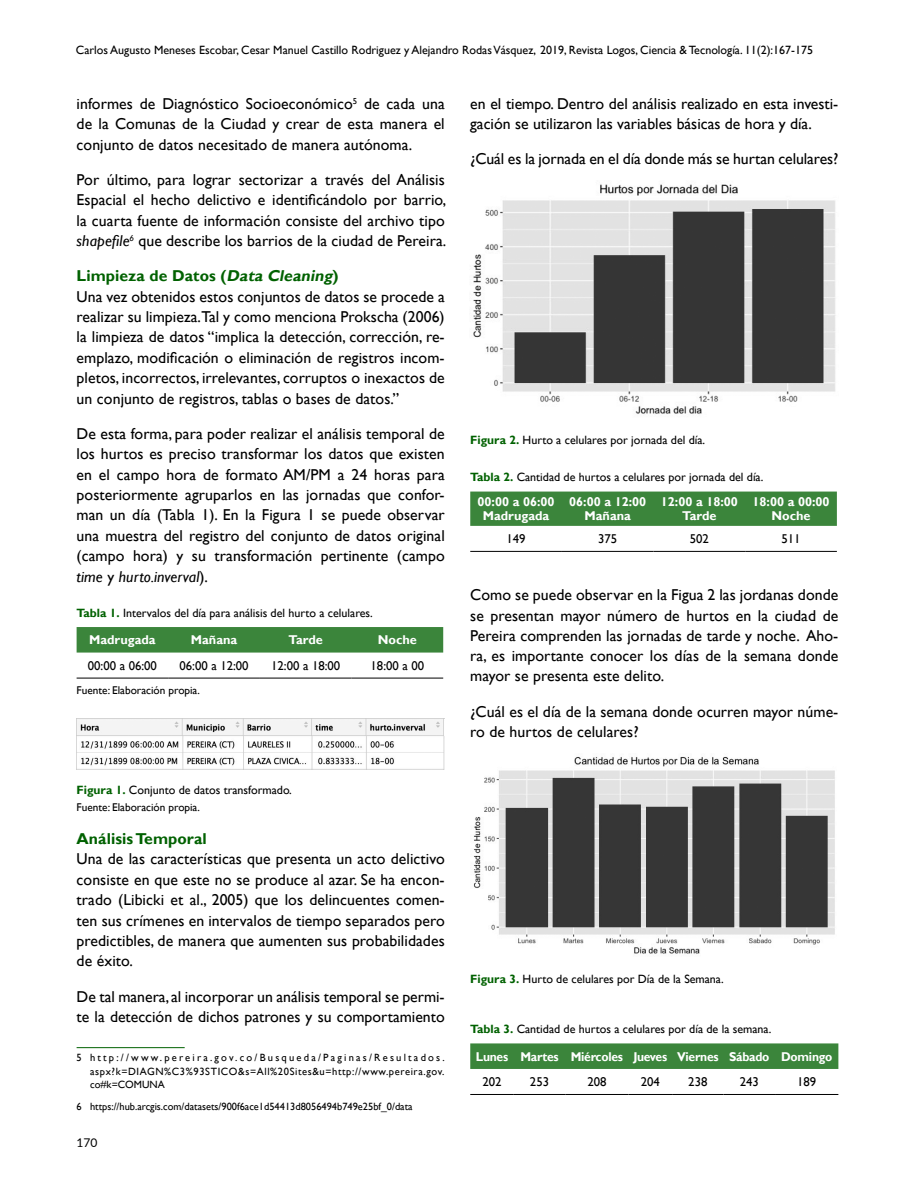
<style>
.page{position:relative;width:915px;height:1191px;background:#fff}
.page>*{position:absolute;margin:0;border:0;box-sizing:border-box;transform-origin:0 0}
.Cuerpo_general{font:15.75px/20.4px "Gill Sans";letter-spacing:.005em;color:#000;text-align:justify}
.Subtitulo_2{font:700 15.75px "Gill Sans";letter-spacing:.005em;color:#006100}
.Encabezado{font:700 12.75px "Gill Sans";color:#fff}
.Cuerpo{font:12.75px "Gill Sans";color:#000}
.Encabezado-2{font:700 12.75px "Gill Sans";color:#fff;scale:.95 1}
.Encabezado-3{font:700 12.75px "Gill Sans";letter-spacing:-.02em;color:#fff;scale:.95 1}
.Título_figura{font:12px "Gill Sans";color:#000}
.t1{font:12px "Lato";color:#000}
.Fuente{font:11.25px "Gill Sans";color:#000}
.Pies_de_pagina{font:10.5px/13.5px "Gill Sans";color:#000;text-align:justify}
.s1{font-style:italic}
.s2{font-weight:700;color:#006100}
</style>
<div class="page">
<div style="left:77px;top:627px;width:366px;height:25px;background:#3b853b"></div>
<hr style="left:77px;top:677px;width:91px;height:1px;background:#000">
<hr style="left:168px;top:677px;width:92px;height:1px;background:#000">
<hr style="left:260px;top:677px;width:91px;height:1px;background:#000">
<hr style="left:351px;top:677px;width:92px;height:1px;background:#000">
<img style="left:77px;top:718px;width:367px;height:51px">
<hr style="left:77px;top:1047px;width:108px;height:1px;background:#006100">
<img style="left:473px;top:184px;width:363px;height:230px">
<div style="left:470px;top:491px;width:366px;height:35px;background:#3b853b"></div>
<hr style="left:470px;top:551px;width:91px;height:1px;background:#000">
<hr style="left:561px;top:551px;width:92px;height:1px;background:#000">
<hr style="left:653px;top:551px;width:92px;height:1px;background:#000">
<hr style="left:745px;top:551px;width:91px;height:1px;background:#000">
<img style="left:473px;top:756px;width:362px;height:198px">
<div style="left:470px;top:1043px;width:368px;height:26px;background:#3b853b"></div>
<hr style="left:470px;top:1094px;width:43px;height:1px;background:#000">
<hr style="left:513px;top:1094px;width:52px;height:1px;background:#000">
<hr style="left:565px;top:1094px;width:63px;height:1px;background:#000">
<hr style="left:628px;top:1094px;width:44px;height:1px;background:#000">
<hr style="left:672px;top:1094px;width:51px;height:1px;background:#000">
<hr style="left:723px;top:1094px;width:51px;height:1px;background:#000">
<hr style="left:774px;top:1094px;width:64px;height:1px;background:#000">
<p class="Título_figura" style="left:76px;top:43px;width:738px">Carlos Augusto Meneses Escobar, Cesar Manuel Castillo Rodriguez y Alejandro Rodas Vásquez, 2019, Revista Logos, Ciencia &amp; Tecnología. 11(2):167-175</p>
<p class="Cuerpo_general" style="left:77px;top:93px;width:369px">informes de Diagnóstico Socioeconómico<sup>5</sup> de cada una de la Comunas de la Ciudad y crear de esta manera el conjunto de datos necesitado de manera autónoma.</p>
<p class="Cuerpo_general" style="left:77px;top:170px;width:371px">Por último, para lograr sectorizar a través del Análisis Espacial el hecho delictivo e identificándolo por barrio, la cuarta fuente de información consiste del archivo tipo <span class="s1">shapefile</span><sup>6</sup> que describe los barrios de la ciudad de Pereira.</p>
<p class="Subtitulo_2" style="left:77px;top:266px;width:263px">Limpieza de Datos (<span class="s1">Data Cleaning</span>)</p>
<p class="Cuerpo_general" style="left:77px;top:286px;width:369px">Una vez obtenidos estos conjuntos de datos se procede a realizar su limpieza.Tal y como menciona Prokscha (2006) la limpieza de datos “implica la detección, corrección, re&shy;emplazo, modificación o eliminación de registros incom&shy;pletos, incorrectos, irrelevantes, corruptos o inexactos de un conjunto de registros, tablas o bases de datos.”</p>
<p class="Cuerpo_general" style="left:77px;top:424px;width:369px">De esta forma, para poder realizar el análisis temporal de los hurtos es preciso transformar los datos que existen en el campo hora de formato AM/PM a 24 horas para posteriormente agruparlos en las jornadas que confor&shy;man un día (Tabla 1). En la Figura 1 se puede observar una muestra del registro del conjunto de datos original (campo hora) y su transformación pertinente (campo <span class="s1">time</span> y <span class="s1">hurto.inverval</span>).</p>
<p class="Título_figura" style="left:77px;top:605px;width:297px"><span class="s2">Tabla 1.</span> Intervalos del día para análisis del hurto a celulares.</p>
<p class="Encabezado" style="left:89px;top:632px;width:68px">Madrugada</p>
<p class="Encabezado" style="left:191px;top:632px;width:48px">Mañana</p>
<p class="Encabezado" style="left:288px;top:632px;width:36px">Tarde</p>
<p class="Encabezado" style="left:377px;top:632px;width:41px">Noche</p>
<p class="Cuerpo" style="left:88px;top:658px;width:71px">00:00 a 06:00</p>
<p class="Cuerpo" style="left:179px;top:658px;width:71px">06:00 a 12:00</p>
<p class="Cuerpo" style="left:271px;top:658px;width:71px">12:00 a 18:00</p>
<p class="Cuerpo" style="left:370px;top:658px;width:55px">18:00 a 00</p>
<p class="Fuente" style="left:77px;top:683px;width:125px">Fuente: Elaboración propia.</p>
<p class="Título_figura" style="left:77px;top:782px;width:217px"><span class="s2">Figura 1.</span> Conjunto de datos transformado.</p>
<p class="Fuente" style="left:77px;top:800px;width:125px">Fuente: Elaboración propia.</p>
<p class="Subtitulo_2" style="left:77px;top:829px;width:132px">Análisis Temporal</p>
<p class="Cuerpo_general" style="left:77px;top:849px;width:369px">Una de las características que presenta un acto delictivo consiste en que este no se produce al azar. Se ha encon&shy;trado (Libicki et al., 2005) que los delincuentes comen&shy;ten sus crímenes en intervalos de tiempo separados pero predictibles, de manera que aumenten sus probabilidades de éxito.</p>
<p class="Cuerpo_general" style="left:77px;top:986px;width:369px">De tal manera, al incorporar un análisis temporal se permi&shy;te la detección de dichos patrones y su comportamiento</p>
<p class="Pies_de_pagina" style="left:90px;top:1051px;width:356px;text-indent:-14px">5 http://www.pereira.gov.co/Busqueda/Paginas/Resultados. aspx?k=DIAGN%C3%93STICO&amp;s=All%20Sites&amp;u=http://www.pereira.gov. co#k=COMUNA</p>
<p class="Pies_de_pagina" style="left:77px;top:1100px;width:337px">6 https://hub.arcgis.com/datasets/900f6ace1d54413d8056494b749e25bf_0/data</p>
<p class="t1" style="left:77px;top:1134px;width:22px">170</p>
<p class="Cuerpo_general" style="left:470px;top:94px;width:369px">en el tiempo. Dentro del análisis realizado en esta investi&shy;gación se utilizaron las variables básicas de hora y día.</p>
<p class="Cuerpo_general" style="left:470px;top:149px;width:369px">¿Cuál es la jornada en el día donde más se hurtan celulares?</p>
<p class="Título_figura" style="left:470px;top:433px;width:236px"><span class="s2">Figura 2.</span> Hurto a celulares por jornada del día.</p>
<p class="Título_figura" style="left:470px;top:470px;width:294px"><span class="s2">Tabla 2.</span> Cantidad de hurtos a celulares por jornada del día.</p>
<p class="Encabezado" style="left:477px;top:494px;width:79px">00:00 a 06:00</p>
<p class="Encabezado" style="left:482px;top:508px;width:68px">Madrugada</p>
<p class="Encabezado" style="left:569px;top:494px;width:79px">06:00 a 12:00</p>
<p class="Encabezado" style="left:584px;top:508px;width:48px">Mañana</p>
<p class="Encabezado" style="left:660px;top:494px;width:79px">12:00 a 18:00</p>
<p class="Encabezado" style="left:682px;top:508px;width:36px">Tarde</p>
<p class="Encabezado" style="left:752px;top:494px;width:79px">18:00 a 00:00</p>
<p class="Encabezado" style="left:771px;top:508px;width:41px">Noche</p>
<p class="Cuerpo" style="left:506px;top:531px;width:21px">149</p>
<p class="Cuerpo" style="left:598px;top:531px;width:21px">375</p>
<p class="Cuerpo" style="left:689px;top:531px;width:21px">502</p>
<p class="Cuerpo" style="left:781px;top:531px;width:21px">511</p>
<p class="Cuerpo_general" style="left:470px;top:585px;width:369px">Como se puede observar en la Figua 2 las jordanas donde se presentan mayor número de hurtos en la ciudad de Pereira comprenden las jornadas de tarde y noche. Aho&shy;ra, es importante conocer los días de la semana donde mayor se presenta este delito.</p>
<p class="Cuerpo_general" style="left:470px;top:701px;width:369px">¿Cuál es el día de la semana donde ocurren mayor núme&shy;ro de hurtos de celulares?</p>
<p class="Título_figura" style="left:470px;top:972px;width:255px"><span class="s2">Figura 3.</span> Hurto de celulares por Día de la Semana.</p>
<p class="Título_figura" style="left:470px;top:1022px;width:302px"><span class="s2">Tabla 3.</span> Cantidad de hurtos a celulares por día de la semana.</p>
<p class="Encabezado-2" style="left:475px;top:1048px;width:36px">Lunes</p>
<p class="Encabezado-2" style="left:520px;top:1048px;width:42px">Martes</p>
<p class="Encabezado-3" style="left:570px;top:1048px;width:57px">Miércoles</p>
<p class="Encabezado-2" style="left:633px;top:1048px;width:37px">Jueves</p>
<p class="Encabezado-3" style="left:676px;top:1048px;width:45px">Viernes</p>
<p class="Encabezado-2" style="left:729px;top:1048px;width:44px">Sábado</p>
<p class="Encabezado-3" style="left:780px;top:1048px;width:55px">Domingo</p>
<p class="Cuerpo" style="left:482px;top:1074px;width:21px">202</p>
<p class="Cuerpo" style="left:529px;top:1074px;width:21px">253</p>
<p class="Cuerpo" style="left:587px;top:1074px;width:21px">208</p>
<p class="Cuerpo" style="left:640px;top:1074px;width:21px">204</p>
<p class="Cuerpo" style="left:688px;top:1074px;width:21px">238</p>
<p class="Cuerpo" style="left:739px;top:1074px;width:21px">243</p>
<p class="Cuerpo" style="left:796px;top:1074px;width:21px">189</p>
</div>
